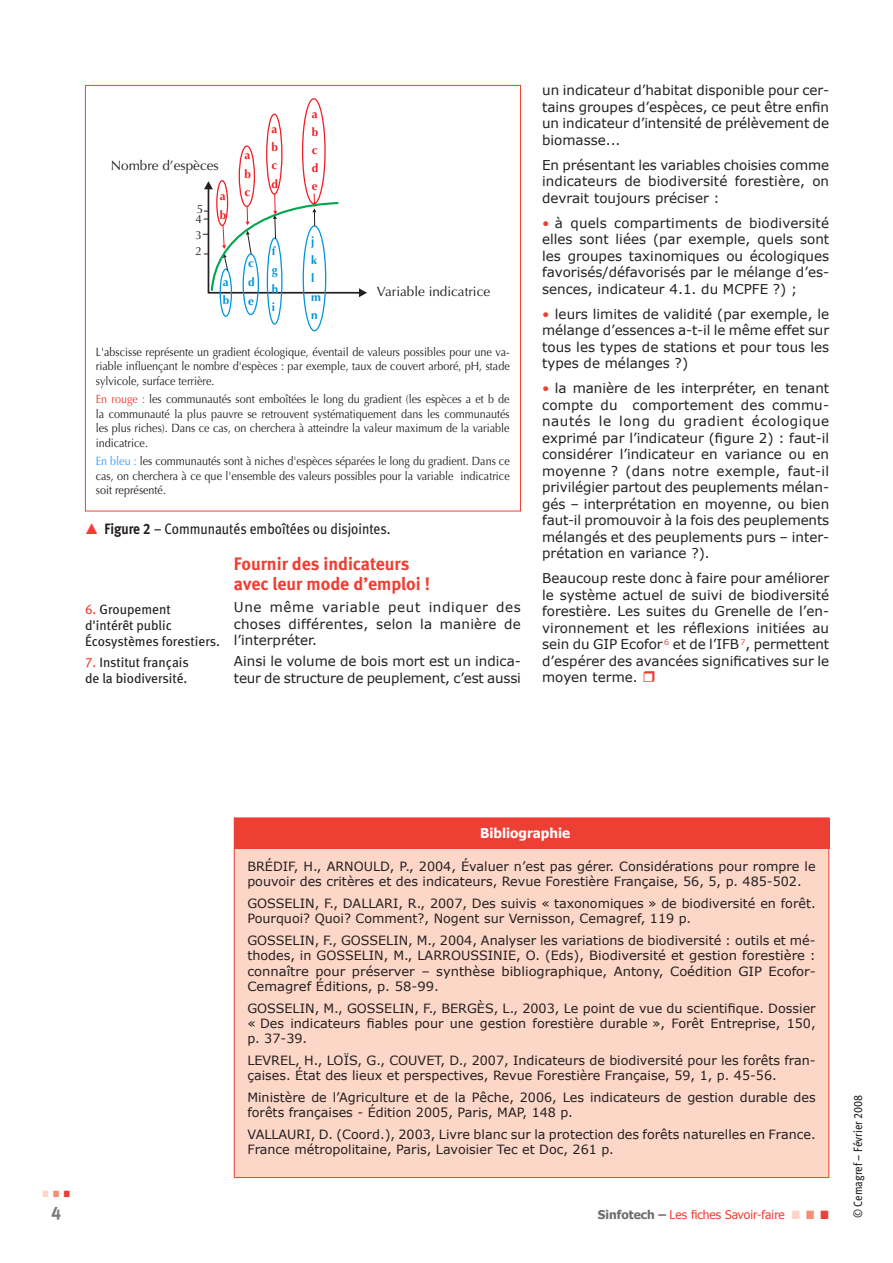
<style>
.page{position:relative;width:893px;height:1263px;background:#fff}
.page>*{position:absolute;margin:0;border:0;box-sizing:border-box;transform-origin:0 0}
.t1{font:18px/19.5px "Meta Bold LF";color:#ee3f34}
.t2{font:15px "Meta Book LF";color:#231f20;scale:.9 1}
.t3{font:13.5px/16.5px "Verdana";color:#231f20;text-align:justify}
.t4{font:13.5px/16.2px "Meta Book LF";color:#231f20}
.t5{font:13.5px "Optima";color:#231f20}
.t6{font:700 13.5px "Tahoma";color:#fff}
.t7{font:12.75px/15.3px "Verdana";color:#231f20}
.t8{font:12px/14.4px "Optima";color:#231f20;text-align:justify;scale:.9 1}
.t9{font:12px "Tahoma";color:#ee3f34}
.t10{font:12px "Meta Book LF";color:#231f20;scale:.9 1}
.t11{font:700 11.7px/18px "Optima";color:#ee1d23;text-align:justify}
.t12{font:700 11.7px/18.6px "Optima";color:#0095d9}
.t13{font:11.7px/9.8px "Optima";color:#231f20}
.t14{font:9px "Zapf Dingbats";color:#fcd6c7;scale:.9 1}
.s1{color:#ee3f34}
.s2{color:#39f}
.s3{font-family:"Meta Bold LF"}
.s4{color:#f58f74}
.s5{font-weight:700;color:#6c6d70}
.s6{color:#fcd6c7}
</style>
<div class="page">
<div style="left:234px;top:818px;width:595px;height:359px;background:#fcd6c7"></div>
<div style="left:234px;top:818px;width:595px;height:30px;background:#ee3f34"></div>
<svg style="left:203px;top:113px;width:164px;height:219px"></svg>
<p class="t5" style="left:111px;top:157px;width:110px">Nombre d’espèces</p>
<p class="t13" style="left:195px;top:204px;width:9px">5<br>4</p>
<p class="t13" style="left:195px;top:227px;width:8px;line-height:16.2px">3<br>2</p>
<p class="t11" style="left:220px;top:187px;width:8px;line-height:18.6px">a b</p>
<p class="t12" style="left:223px;top:272px;width:8px">a b</p>
<p class="t11" style="left:244px;top:146px;width:8px;line-height:18.5px">a b c</p>
<p class="t12" style="left:248px;top:254px;width:8px;text-align:justify">c d e</p>
<p class="t11" style="left:271px;top:120px;width:8px">a b c d</p>
<p class="t11" style="left:312px;top:105px;width:8px">a b c d e</p>
<p class="t12" style="left:272px;top:242px;width:8px">f g h i</p>
<p class="t12" style="left:311px;top:232px;width:11px">j k l m n</p>
<p class="t5" style="left:377px;top:284px;width:115px">Variable indicatrice</p>
<p class="t8" style="left:96px;top:345px;width:461px">L'abscisse représente un gradient écologique, éventail de valeurs possibles pour une va&shy;riable influençant le nombre d'espèces : par exemple, taux de couvert arboré, pH, stade sylvicole, surface terrière.</p>
<p class="t8" style="left:96px;top:392px;width:461px"><span class="s1">En rouge :</span> les communautés sont emboîtées le long du gradient (les espèces a et b de la communauté la plus pauvre se retrouvent systématiquement dans les communautés les plus riches). Dans ce cas, on cherchera à atteindre la valeur maximum de la variable indicatrice.</p>
<p class="t8" style="left:96px;top:454px;width:461px"><span class="s2">En bleu :</span> les communautés sont à niches d'espèces séparées le long du gradient. Dans ce cas, on cherchera à ce que l'ensemble des valeurs possibles pour la variable indicatrice soit représenté.</p>
<p class="t2" style="left:105px;top:520px;width:319px"><span class="s3">Figure 2</span> – Communautés emboîtées ou disjointes.</p>
<p class="t4" style="left:85px;top:601px;width:137px"><span class="s1">6.</span> Groupement d'intérêt public<br>Écosystèmes forestiers.</p>
<p class="t4" style="left:85px;top:654px;width:105px"><span class="s1">7.</span> Institut français de la biodiversité.</p>
<h1 class="t1" style="left:234px;top:554px;width:198px">Fournir des indicateurs avec leur mode d’emploi !</h1>
<p class="t3" style="left:234px;top:599px;width:289px">Une même variable peut indiquer des choses différentes, selon la manière de l’interpréter.</p>
<p class="t3" style="left:234px;top:653px;width:289px">Ainsi le volume de bois mort est un indica&shy;teur de structure de peuplement, c’est aussi</p>
<p class="t3" style="left:542px;top:82px;width:289px">un indicateur d’habitat disponible pour cer&shy;tains groupes d’espèces, ce peut être enfin un indicateur d’intensité de prélèvement de biomasse...</p>
<p class="t3" style="left:542px;top:156px;width:289px">En présentant les variables choisies comme indicateurs de biodiversité forestière, on devrait toujours préciser :</p>
<p class="t3" style="left:542px;top:214px;width:289px"><span class="s1">•</span> à quels compartiments de biodiversité elles sont liées (par exemple, quels sont les groupes taxinomiques ou écologiques favorisés/défavorisés par le mélange d’es&shy;sences, indicateur 4.1. du MCPFE ?) ;</p>
<p class="t3" style="left:542px;top:305px;width:289px"><span class="s1">•</span> leurs limites de validité (par exemple, le mélange d’essences a-t-il le même effet sur tous les types de stations et pour tous les types de mélanges ?)</p>
<p class="t3" style="left:542px;top:380px;width:289px"><span class="s1">•</span> la manière de les interpréter, en tenant compte du comportement des commu&shy;nautés le long du gradient écologique exprimé par l’indicateur (figure 2) : faut-il considérer l’indicateur en variance ou en moyenne ? (dans notre exemple, faut-il privilégier partout des peuplements mélan&shy;gés – interprétation en moyenne, ou bien faut-il promouvoir à la fois des peuplements mélangés et des peuplements purs – inter&shy;prétation en variance ?).</p>
<p class="t3" style="left:542px;top:570px;width:289px">Beaucoup reste donc à faire pour améliorer le système actuel de suivi de biodiversité forestière. Les suites du Grenelle de l’en&shy;vironnement et les réflexions initiées au sein du GIP Ecofor <sup>6</sup> et de l’IFB <sup>7</sup>, permettent d’espérer des avancées significatives sur le moyen terme.</p>
<p class="t14" style="left:42px;top:1190px;width:32px">■ <span class="s4">■</span> <span class="s1">■</span></p>
<p class="t6" style="left:480px;top:824px;width:92px">Bibliographie</p>
<p class="t7" style="left:247px;top:858px;width:570px;text-indent:142px">, P., 2004, Évaluer n’est pas gérer. Considérations pour rompre le pouvoir des critères et des indicateurs, Revue Forestière Française, 56, 5, p. 485-502.</p>
<p class="t7" style="left:247px;top:895px;width:19px">Gosselin</p>
<p class="t7" style="left:315px;top:895px;width:47px">, F., Dallari</p>
<p class="t7" style="left:247px;top:858px;width:98px">Brédif, H., Arnould</p>
<p class="t7" style="left:247px;top:895px;width:570px;text-indent:151px">, R., 2007, Des suivis « taxonomiques » de biodiversité en forêt.<br>Pourquoi? Quoi? Comment?, Nogent sur Vernisson, Cemagref, 119 p.</p>
<p class="t7" style="left:247px;top:932px;width:19px">Gosselin</p>
<p class="t7" style="left:315px;top:932px;width:46px">, F., Gosselin</p>
<p class="t7" style="left:408px;top:932px;width:409px">, M., 2004, Analyser les variations de biodiversité : outils et mé-</p>
<p class="t7" style="left:247px;top:947px;width:88px">thodes, in Gosselin</p>
<p class="t7" style="left:384px;top:947px;width:51px">, M., Larroussinie</p>
<p class="t7" style="left:247px;top:947px;width:570px;text-align:justify;text-indent:269px">, O. (Eds), Biodiversité et gestion forestière : connaître pour préserver – synthèse bibliographique, Antony, Coédition GIP Ecofor-Cemagref Éditions, p. 58-99.</p>
<p class="t7" style="left:247px;top:1000px;width:19px">Gosselin</p>
<p class="t7" style="left:315px;top:1000px;width:52px">, M., Gosselin</p>
<p class="t7" style="left:414px;top:1000px;width:46px">, F., Berg</p>
<p class="t7" style="left:247px;top:1000px;width:570px;text-align:justify;text-indent:230px">ès, L., 2003, Le point de vue du scientifique. Dossier « Des indicateurs fiables pour une gestion forestière durable », Forêt Entreprise, 150, p. 37-39.</p>
<p class="t7" style="left:247px;top:1052px;width:17px">Levrel</p>
<p class="t7" style="left:295px;top:1052px;width:113px">, H., Loïs, G., Couvet</p>
<p class="t7" style="left:247px;top:1052px;width:570px;text-indent:193px">, D., 2007, Indicateurs de biodiversité pour les forêts fran&shy;çaises. État des lieux et perspectives, Revue Forestière Française, 59, 1, p. 45-56.</p>
<p class="t7" style="left:247px;top:1089px;width:570px">Ministère de l’Agriculture et de la Pêche, 2006, Les indicateurs de gestion durable des forêts françaises - Édition 2005, Paris, MAP, 148 p.</p>
<p class="t7" style="left:247px;top:1126px;width:18px">Vallauri</p>
<p class="t7" style="left:247px;top:1126px;width:570px;text-indent:63px">, D. (Coord.), 2003, Livre blanc sur la protection des forêts naturelles en France.<br>France métropolitaine, Paris, Lavoisier Tec et Doc, 261 p.</p>
<p class="t9" style="left:598px;top:1206px;width:232px"><span class="s5">Sinfotech –</span> Les fiches Savoir-faire <span class="s6">■</span> <span class="s4">■</span> ■</p>
<p class="t10" style="left:851px;top:1218px;width:139px;rotate:-90deg">© Cemagref – Février 2008</p>
</div>
